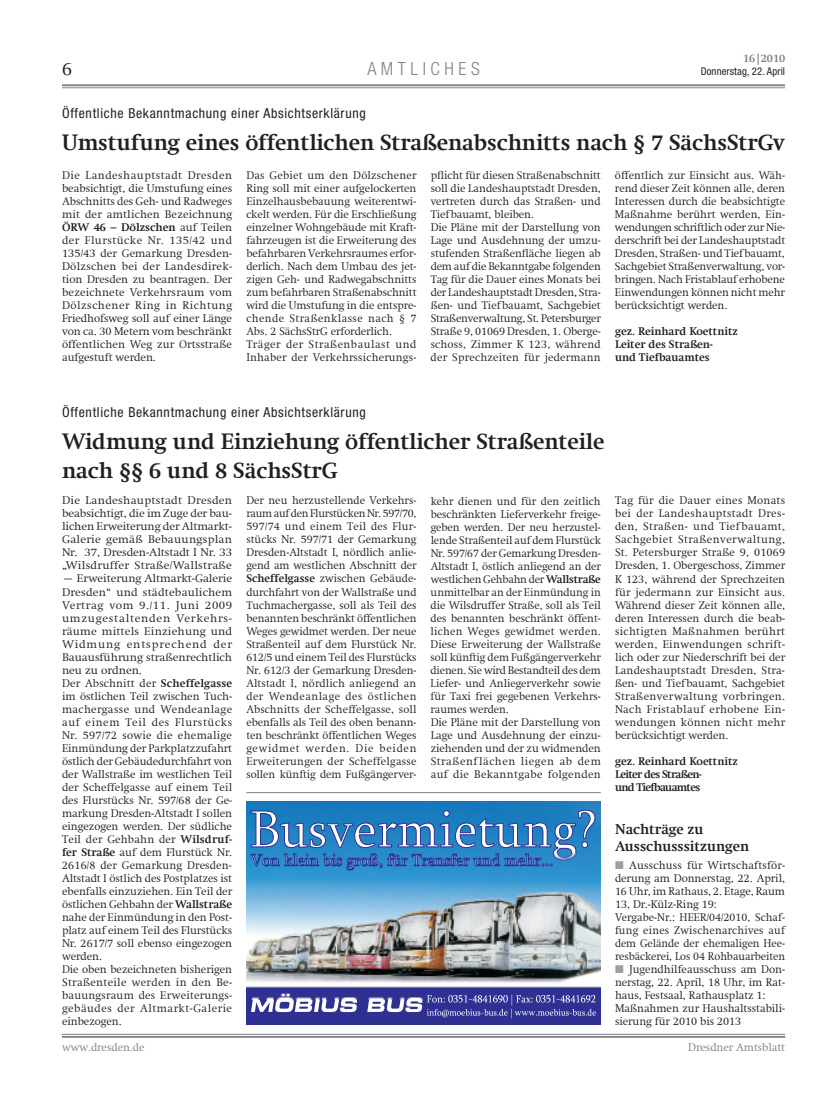
<style>
.page{position:relative;width:833px;height:1117px;background:#fff}
.page>*{position:absolute;margin:0;border:0;box-sizing:border-box;transform-origin:0 0}
.t1{font:700 22.5px/29.6px "Swift Com";letter-spacing:-.005em;color:#231f20}
.t2{font:300 18.75px "Swift Com";color:#231f20}
.t3{font:300 condensed 18.12px "Helvetica Neue";letter-spacing:.25em;color:#808285}
.t4{font:700 14.38px/16.9px "Swift Com";letter-spacing:-.005em;color:#231f20}
.t5{font:condensed 13.75px "Helvetica Neue";letter-spacing:.05em;color:#231f20}
.t6{font:300 11.25px/13px "Swift Com";letter-spacing:-.005em;color:#231f20}
.t7{font:300 11.25px/13px "Swift Com";letter-spacing:-.005em;color:#231f20;text-align:justify;scale:1.05 1}
.t8{font:700 11.25px/13px "Swift Com";letter-spacing:-.06em;color:#231f20}
.t9{font:700 11.25px/13px "Swift Com";letter-spacing:-.005em;color:#231f20}
.t10{font:300 11.25px "Swift Com";letter-spacing:-.005em;color:#808285}
.t11{font:700 11.25px "Swift Com";letter-spacing:-.005em;color:#808285}
.t12{font:condensed 10.62px "Helvetica Neue";letter-spacing:.01em;color:#231f20}
.s1{font-weight:700}
.s2{color:#9d9fa2}
</style>
<div class="page">
<hr style="left:62px;top:87px;width:723px;height:1px;background:#808285">
<hr style="left:62px;top:84px;width:723px;height:2px;background:#808285">
<hr style="left:62px;top:1033px;width:723px;height:1px;background:#808285">
<hr style="left:62px;top:1035px;width:723px;height:2px;background:#808285">
<hr style="left:246px;top:792px;width:355px;height:1px;background:#808285">
<img style="left:246px;top:801px;width:355px;height:51px">
<img style="left:246px;top:852px;width:355px;height:135px">
<svg style="left:250px;top:809px;width:345px;height:61px;background:#3d83c2"></svg>
<svg style="left:246px;top:987px;width:355px;height:37px;background:#5052a3"></svg>
<p class="t2" style="left:62px;top:58px;width:12px">6</p>
<p class="t11" style="left:743px;top:52px;width:43px">16|2010</p>
<p class="t3" style="left:367px;top:58px;width:114px">AMTLICHES</p>
<p class="t12" style="left:701px;top:65px;width:86px">Donnerstag, 22. April</p>
<p class="t5" style="left:62px;top:105px;width:305px">Öffentliche Bekanntmachung einer Absichtserklärung</p>
<p class="t1" style="left:62px;top:127px;width:724px">Umstufung eines öffentlichen Straßenabschnitts nach § 7 SächsStrGv</p>
<p class="t6" style="left:62px;top:169px;width:172px;text-align:justify">Die Landeshauptstadt Dresden beabsichtigt, die Umstufung eines Abschnitts des Geh- und Radweges mit der amtlichen Bezeichnung <span class="s1">ÖRW 46 – Dölzschen</span> auf Teilen der Flurstücke Nr. 135/42 und 135/43 der Gemarkung Dresden-Dölzschen bei der Landesdirek&shy;tion Dresden zu beantragen. Der bezeichnete Verkehrsraum vom Dölzschener Ring in Richtung Friedhofsweg soll auf einer Länge von ca. 30 Metern vom beschränkt öffentlichen Weg zur Ortsstraße aufgestuft werden.</p>
<p class="t6" style="left:246px;top:169px;width:172px">Das Gebiet um den Dölzschener Ring soll mit einer aufgelockerten Einzelhausbebauung weiterentwi&shy;ckelt werden. Für die Erschließung einzelner Wohngebäude mit Kraft&shy;fahrzeugen ist die Erweiterung des befahrbaren Verkehrsraumes erfor&shy;derlich. Nach dem Umbau des jet&shy;zigen Geh- und Radwegabschnitts zum befahrbaren Straßenabschnitt wird die Umstufung in die entspre&shy;chende Straßenklasse nach § 7<br>Abs. 2 SächsStrG erforderlich.<br>Träger der Straßenbaulast und Inhaber der Verkehrssicherungs-</p>
<p class="t6" style="left:430px;top:169px;width:172px">pflicht für diesen Straßenabschnitt soll die Landeshauptstadt Dresden, vertreten durch das Straßen- und Tiefbauamt, bleiben.<br>Die Pläne mit der Darstellung von Lage und Ausdehnung der umzu&shy;stufenden Straßenfläche liegen ab dem auf die Bekanntgabe folgenden Tag für die Dauer eines Monats bei der Landeshauptstadt Dresden, Stra&shy;ßen- und Tiefbauamt, Sachgebiet Straßenverwaltung, St. Petersburger Straße 9, 01069 Dresden, 1. Oberge&shy;schoss, Zimmer K 123, während der Sprechzeiten für jedermann</p>
<p class="t6" style="left:615px;top:169px;width:172px;text-align:justify">öffentlich zur Einsicht aus. Wäh&shy;rend dieser Zeit können alle, deren Interessen durch die beabsichtigte Maßnahme berührt werden, Ein&shy;wendungen schriftlich oder zur Nie&shy;derschrift bei der Landeshauptstadt Dresden, Straßen- und Tiefbauamt, Sachgebiet Straßenverwaltung, vor&shy;bringen. Nach Fristablauf erhobene Einwendungen können nicht mehr berücksichtigt werden.</p>
<p class="t9" style="left:615px;top:325px;width:124px">gez. Reinhard Koettnitz<br>Leiter des Straßen-<br>und Tiefbauamtes</p>
<p class="t5" style="left:62px;top:404px;width:305px">Öffentliche Bekanntmachung einer Absichtserklärung</p>
<p class="t1" style="left:62px;top:426px;width:544px">Widmung und Einziehung öffentlicher Straßenteile nach §§ 6 und 8 SächsStrG</p>
<p class="t7" style="left:62px;top:494px;width:163px">Die Landeshauptstadt Dresden beabsichtigt, die im Zuge der bau&shy;lichen Erweiterung der Altmarkt-Galerie gemäß Bebauungsplan Nr. 37, Dresden-Altstadt I Nr. 33 „Wilsdruffer Straße/Wallstraße</p>
<p class="t7" style="left:62px;top:572px;width:164px;text-align:left">– Erweiterung Altmarkt-Galerie<br>Dresden“ und städtebaulichem<br>Vertrag vom 9./11. Juni 2009 umzugestaltenden Verkehrs&shy;räume mittels Einziehung und<br>Widmung entsprechend der<br>Bauausführung straßenrechtlich neu zu ordnen.<br>Der Abschnitt der <span class="s1">Scheffelgasse </span>im östlichen Teil zwischen Tuch&shy;machergasse und Wendeanlage auf einem Teil des Flurstücks<br>Nr. 597/72 sowie die ehemalige<br>Einmündung der Parkplatzzufahrt östlich der Gebäudedurchfahrt von der Wallstraße im westlichen Teil der Scheffelgasse auf einem Teil des Flurstücks Nr. 597/68 der Ge&shy;markung Dresden-Altstadt I sollen eingezogen werden. Der südliche<br>Teil der Gehbahn der <span class="s1">Wilsdruf&shy;fer Straße</span> auf dem Flurstück Nr.<br>2616/8 der Gemarkung Dresden-<br>Altstadt I östlich des Postplatzes ist ebenfalls einzuziehen. Ein Teil der östlichen Gehbahn der <span class="s1">Wallstraße </span>nahe der Einmündung in den Post&shy;platz auf einem Teil des Flurstücks<br>Nr. 2617/7 soll ebenso eingezogen werden.<br>Die oben bezeichneten bisherigen<br>Straßenteile werden in den Be&shy;bauungsraum des Erweiterungs&shy;gebäudes der Altmarkt-Galerie einbezogen.</p>
<p class="t6" style="left:246px;top:494px;width:172px;text-align:justify">Der neu herzustellende Verkehrs&shy;raum auf den Flurstücken Nr.597/70, 597/74 und einem Teil des Flur&shy;stücks Nr. 597/71 der Gemarkung Dresden-Altstadt I, nördlich anlie&shy;gend am westlichen Abschnitt der <span class="s1">Scheffelgasse</span> zwischen Gebäude&shy;durchfahrt von der Wallstraße und Tuchmachergasse, soll als Teil des benannten beschränkt öffentlichen Weges gewidmet werden. Der neue Straßenteil auf dem Flurstück Nr.<br>612/5 und einem Teil des Flurstücks Nr. 612/3 der Gemarkung Dresden-Altstadt I, nördlich anliegend an der Wendeanlage des östlichen Abschnitts der Scheffelgasse, soll ebenfalls als Teil des oben benann&shy;ten beschränkt öffentlichen Weges gewidmet werden. Die beiden Erweiterungen der Scheffelgasse sollen künftig dem Fußgängerver-</p>
<p class="t6" style="left:430px;top:494px;width:172px">kehr dienen und für den zeitlich beschränkten Lieferverkehr freige&shy;geben werden. Der neu herzustel&shy;lende Straßenteil auf dem Flurstück Nr. 597/67 der Gemarkung Dresden-Altstadt I, östlich anliegend an der westlichen Gehbahn der <span class="s1">Wallstraße </span>unmittelbar an der Einmündung in die Wilsdruffer Straße, soll als Teil des benannten beschränkt öffent&shy;lichen Weges gewidmet werden.<br>Diese Erweiterung der Wallstraße soll künftig dem Fußgängerverkehr dienen. Sie wird Bestandteil des dem Liefer- und Anliegerverkehr sowie für Taxi frei gegebenen Verkehrs&shy;raumes werden.<br>Die Pläne mit der Darstellung von Lage und Ausdehnung der einzu&shy;ziehenden und der zu widmenden Straßenflächen liegen ab dem auf die Bekanntgabe folgenden</p>
<p class="t6" style="left:615px;top:494px;width:172px;text-align:justify">Tag für die Dauer eines Monats bei der Landeshauptstadt Dres&shy;den, Straßen- und Tief bauamt, Sachgebiet Straßenverwaltung, St. Petersburger Straße 9, 01069<br>Dresden, 1. Obergeschoss, Zimmer K 123, während der Sprechzeiten für jedermann zur Einsicht aus.<br>Während dieser Zeit können alle, deren Interessen durch die beab&shy;sichtigten Maßnahmen berührt werden, Einwendungen schrift&shy;lich oder zur Niederschrift bei der Landeshauptstadt Dresden, Stra&shy;ßen- und Tiefbauamt, Sachgebiet Straßenverwaltung vorbringen.<br>Nach Fristablauf erhobene Ein&shy;wendungen können nicht mehr berücksichtigt werden.</p>
<p class="t8" style="left:615px;top:754px;width:124px">gez. Reinhard Koettnitz<br>Leiter des Straßen-<br>und Tiefbauamtes</p>
<p class="t4" style="left:615px;top:820px;width:136px">Nachträge zu<br>Ausschusssitzungen</p>
<p class="t6" style="left:615px;top:858px;width:172px"><span class="s2">■</span> Ausschuss für Wirtschaftsför&shy;derung am Donnerstag, 22. April,<br>16 Uhr, im Rathaus, 2. Etage, Raum<br>13, Dr.-Külz-Ring 19:<br>Vergabe-Nr.: HEER/04/2010, Schaf&shy;fung eines Zwischenarchives auf dem Gelände der ehemaligen Hee&shy;resbäckerei, Los 04 Rohbauarbeiten</p>
<p class="t6" style="left:615px;top:962px;width:172px"><span class="s2">■</span> Jugendhilfeausschuss am Don&shy;nerstag, 22. April, 18 Uhr, im Rat&shy;haus, Festsaal, Rathausplatz 1:<br>Maßnahmen zur Haushaltsstabili&shy;sierung für 2010 bis 2013</p>
<p class="t10" style="left:62px;top:1040px;width:84px">www.dresden.de</p>
<p class="t10" style="left:688px;top:1040px;width:98px">Dresdner Amtsblatt</p>
</div>
